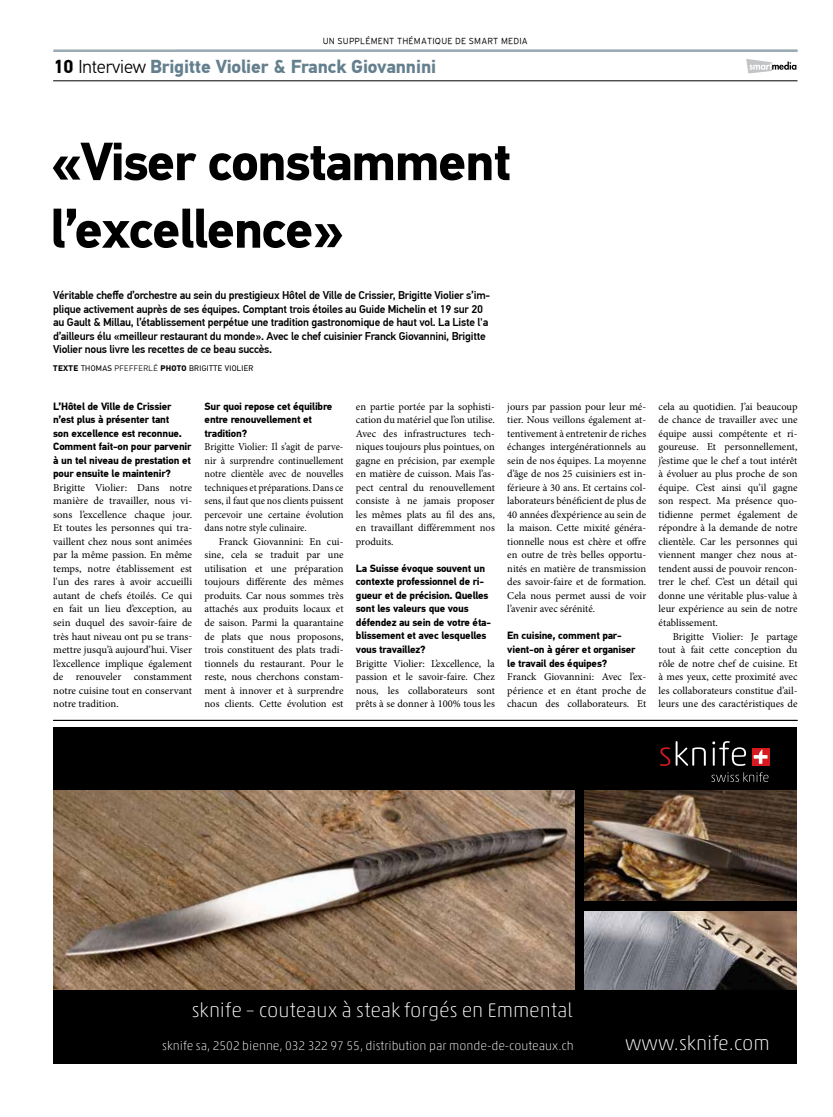
<style>
.page{position:relative;width:833px;height:1117px;background:#fff}
.page>*{position:absolute;margin:0;border:0;box-sizing:border-box;transform-origin:0 0}
.t1{font:700 53.75px/67.5px "PF Din Text Pro";letter-spacing:-.03em;color:#000}
.t2{font:100 20px "Akko Rounded Pro";color:#fff}
.t3{font:700 18.75px "PF Din Text Pro";letter-spacing:-.01em;color:#647f8d}
.t4{font:100 12.5px "Akko Rounded Pro";color:#fff}
.t5{font:500 11.25px/13.5px "PF Din Text Pro";letter-spacing:-.02em;color:#000}
.t6{font:10.5px/13.5px "Minion Pro";color:#000;text-align:justify}
.t7{font:700 10.5px/13.5px "PF Din Text Pro";letter-spacing:-.02em;color:#000}
.t8{font:10.5px/13.5px "Minion Pro";color:#000;text-align:justify;scale:.95 1}
.t9{font:300 8.75px "Interstate";letter-spacing:.02em;color:#000}
.t10{font:8.12px "PF Din Text Pro";letter-spacing:.04em;color:#000}
.s1{color:#000}
.s2{font-weight:300;color:#000}
.s3{font-weight:700}
.s4{font-weight:300}
</style>
<div class="page">
<hr style="left:53px;top:81px;width:744px;height:1px;background:#000">
<svg style="left:746px;top:59px;width:50px;height:14px"></svg>
<hr style="left:53px;top:49px;width:744px;height:3px;background:#9aabb3">
<hr style="left:53px;top:720px;width:744px;height:1px;background:#000">
<div style="left:53px;top:726px;width:744px;height:337px;background:#000"></div>
<img style="left:53px;top:790px;width:521px;height:199px">
<img style="left:585px;top:911px;width:212px;height:78px">
<img style="left:585px;top:790px;width:212px;height:110px">
<svg style="left:660px;top:741px;width:46px;height:24px"></svg>
<svg style="left:712px;top:741px;width:34px;height:24px"></svg>
<svg style="left:752px;top:748px;width:17px;height:17px"></svg>
<svg style="left:753px;top:749px;width:14px;height:14px"></svg>
<svg style="left:711px;top:772px;width:57px;height:9px"></svg>
<p class="t9" style="left:323px;top:36px;width:206px">UN SUPPLÉMENT THÉMATIQUE DE SMART MEDIA</p>
<h3 class="t3" style="left:53px;top:55px;width:384px"><span class="s1">10</span> <span class="s2">Interview</span> Brigitte Violier &amp; Franck Giovannini</h3>
<h1 class="t1" style="left:50px;top:129px;width:462px">«Viser constamment l’excellence»</h1>
<p class="t5" style="left:53px;top:288px;width:438px">Véritable cheffe d’orchestre au sein du prestigieux Hôtel de Ville de Crissier, Brigitte Violier s’im&shy;plique activement auprès de ses équipes. Comptant trois étoiles au Guide Michelin et 19 sur 20 au Gault &amp; Millau, l’établissement perpétue une tradition gastronomique de haut vol. La Liste l'a d’ailleurs élu «meilleur restaurant du monde». Avec le chef cuisinier Franck Giovannini, Brigitte Violier nous livre les recettes de ce beau succès.</p>
<p class="t10" style="left:53px;top:363px;width:202px"><span class="s3">TEXTE</span> THOMAS <span class="s4">PFEFFERLÉ</span> <span class="s3">PHOTO</span> BRIGITTE VIOLIER</p>
<p class="t7" style="left:53px;top:399px;width:140px">L’Hôtel de Ville de Crissier n’est plus à présenter tant<br>son excellence est reconnue.<br>Comment fait-on pour parvenir à un tel niveau de prestation et pour ensuite le maintenir?</p>
<p class="t6" style="left:53px;top:480px;width:140px">Brigitte Violier: Dans notre manière de travailler, nous vi&shy;sons l’excellence chaque jour.<br>Et toutes les personnes qui tra&shy;vaillent chez nous sont animées par la même passion. En même temps, notre établissement est l'un des rares à avoir accueilli autant de chefs étoilés. Ce qui en fait un lieu d’exception, au sein duquel des savoir-faire de très haut niveau ont pu se trans&shy;mettre jusqu’à aujourd’hui. Viser l’excellence implique également de renouveler constamment notre cuisine tout en conservant notre tradition.</p>
<p class="t7" style="left:205px;top:399px;width:129px">Sur quoi repose cet équilibre entre renouvellement et tradition?</p>
<p class="t8" style="left:205px;top:440px;width:148px">Brigitte Violier: Il s’agit de parve&shy;nir à surprendre continuellement notre clientèle avec de nouvelles techniques et préparations. Dans ce sens, il faut que nos clients puissent percevoir une certaine évolution dans notre style culinaire.</p>
<p class="t6" style="left:205px;top:534px;width:140px;text-indent:14px">Franck Giovannini: En cui&shy;sine, cela se traduit par une utilisation et une préparation toujours différente des mêmes produits. Car nous sommes très attachés aux produits locaux et de saison. Parmi la quarantaine de plats que nous proposons, trois constituent des plats tradi&shy;tionnels du restaurant. Pour le reste, nous cherchons constam&shy;ment à innover et à surprendre nos clients. Cette évolution est</p>
<p class="t6" style="left:356px;top:399px;width:140px">en partie portée par la sophisti&shy;cation du matériel que l’on utilise.<br>Avec des infrastructures tech&shy;niques toujours plus pointues, on gagne en précision, par exemple en matière de cuisson. Mais l’as&shy;pect central du renouvellement consiste à ne jamais proposer les mêmes plats au fil des ans, en travaillant différemment nos produits.</p>
<p class="t7" style="left:356px;top:561px;width:137px">La Suisse évoque souvent un contexte professionnel de ri&shy;gueur et de précision. Quelles sont les valeurs que vous défendez au sein de votre éta&shy;blissement et avec lesquelles vous travaillez?</p>
<p class="t6" style="left:356px;top:656px;width:140px">Brigitte Violier: L’excellence, la passion et le savoir-faire. Chez nous, les collaborateurs sont prêts à se donner à 100% tous les</p>
<p class="t6" style="left:507px;top:399px;width:140px">jours par passion pour leur mé&shy;tier. Nous veillons également at&shy;tentivement à entretenir de riches échanges intergénérationnels au sein de nos équipes. La moyenne d’âge de nos 25 cuisiniers est in&shy;férieure à 30 ans. Et certains col&shy;laborateurs bénéficient de plus de 40 années d’expérience au sein de la maison. Cette mixité généra&shy;tionnelle nous est chère et offre en outre de très belles opportu&shy;nités en matière de transmission des savoir-faire et de formation.<br>Cela nous permet aussi de voir l’avenir avec sérénité.</p>
<p class="t7" style="left:507px;top:629px;width:130px">En cuisine, comment par&shy;vient-on à gérer et organiser le travail des équipes?</p>
<p class="t6" style="left:507px;top:669px;width:140px">Franck Giovannini: Avec l’ex&shy;périence et en étant proche de chacun des collaborateurs. Et</p>
<p class="t6" style="left:658px;top:399px;width:140px">cela au quotidien. J’ai beaucoup de chance de travailler avec une équipe aussi compétente et ri&shy;goureuse. Et personnellement, j’estime que le chef a tout intérêt à évoluer au plus proche de son équipe. C’est ainsi qu’il gagne son respect. Ma présence quo&shy;tidienne permet également de répondre à la demande de notre clientèle. Car les personnes qui viennent manger chez nous at&shy;tendent aussi de pouvoir rencon&shy;trer le chef. C’est un détail qui donne une véritable plus-value à leur expérience au sein de notre établissement.</p>
<p class="t6" style="left:658px;top:629px;width:140px;text-indent:14px">Brigitte Violier: Je partage tout à fait cette conception du rôle de notre chef de cuisine. Et à mes yeux, cette proximité avec les collaborateurs constitue d’ail&shy;leurs une des caractéristiques de</p>
<h2 class="t2" style="left:192px;top:998px;width:383px">sknife – couteaux à steak forgés en Emmental</h2>
<p class="t4" style="left:162px;top:1037px;width:413px">sknife sa, 2502 bienne, 032 322 97 55, distribution par monde-de-couteaux.ch</p>
<h2 class="t2" style="left:625px;top:1031px;width:146px">www.sknife.com</h2>
</div>
